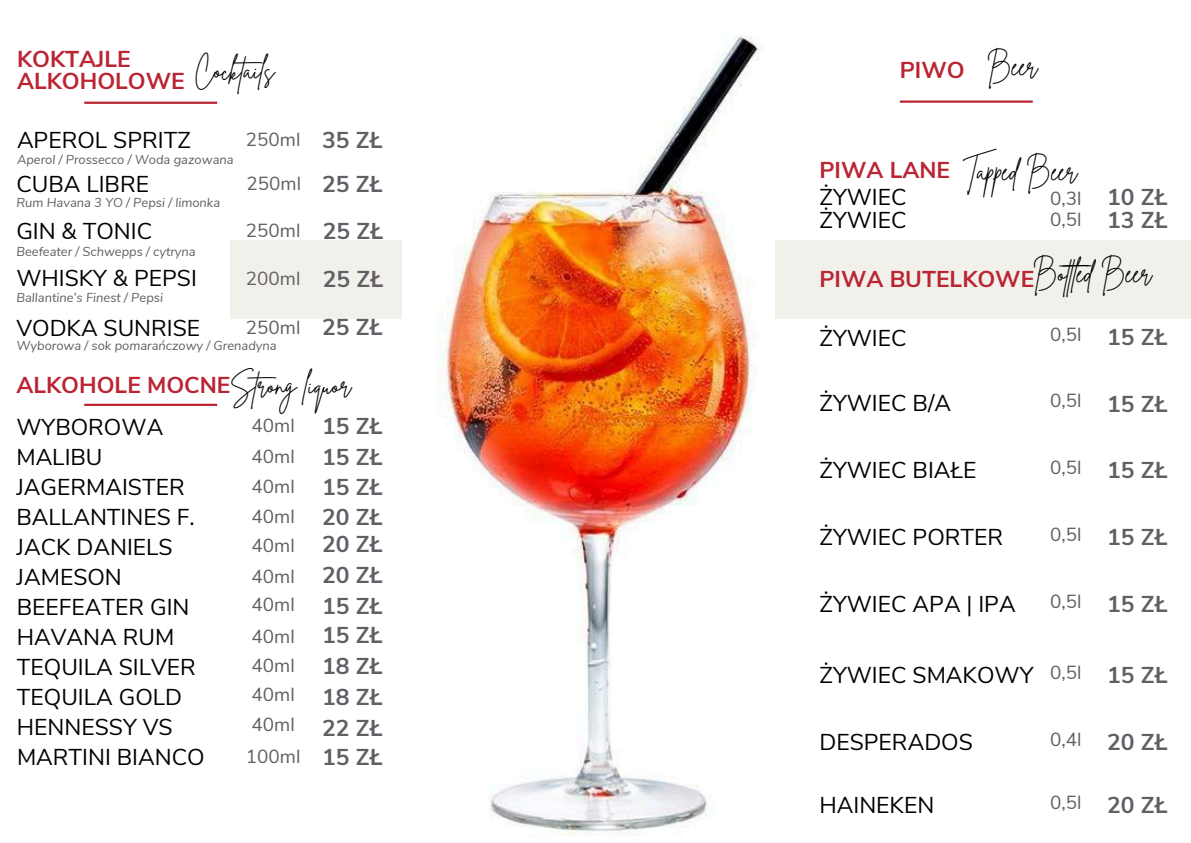
<style>
.page{position:relative;width:1191px;height:843px;background:#fff}
.page>*{position:absolute;margin:0;border:0;box-sizing:border-box;transform-origin:0 0}
.t1{font:25.9px "Brittany Signature";color:#000}
.t2{font:22.9px/30px "Nunito Sans";color:#000}
.t3{font:700 22.9px/30.4px "Nunito Sans";color:#625e66;text-align:justify}
.t4{font:700 22.9px/22.3px "Nunito Sans";color:#ba2433}
.t5{font:18.9px/30px "Nunito Sans";color:#625e66}
.t6{font:italic 12.9px "Nunito Sans";color:#625e66}
.s1{font-weight:700;font-size:22.9px}
.s2{font-family:"Brittany Signature";font-weight:400;font-size:25.9px;color:#000}
</style>
<div class="page">
<div style="left:230px;top:240px;width:960px;height:79px;background:#f2f0ea"></div>
<img style="left:402px;top:35px;width:372px;height:801px">
<hr style="left:84px;top:102px;width:133px;height:2px;background:#ba2433">
<hr style="left:899px;top:100px;width:133px;height:3px;background:#ba2433">
<hr style="left:84px;top:403px;width:133px;height:3px;background:#ba2433">
<p class="t4" style="left:17px;top:48px;width:259px">KOKTAJLE<br>ALKOHOLOWE <sup>Cocktails</sup></p>
<p class="t4" style="left:899px;top:59px;width:139px">PIWO <sup>Beer</sup></p>
<p class="t5" style="left:246px;top:125px;width:138px">250ml <span class="s1">35 ZŁ</span></p>
<p class="t2" style="left:17px;top:125px;width:175px">APEROL SPRITZ</p>
<p class="t6" style="left:17px;top:151px;width:218px">Aperol / Prossecco / Woda gazowana</p>
<p class="t1" style="left:963px;top:154px;width:115px">Tapped Beer</p>
<p class="t4" style="left:819px;top:159px;width:132px">PIWA LANE</p>
<p class="t2" style="left:819px;top:182px;width:89px">ŻYWIEC</p>
<p class="t3" style="left:1106px;top:182px;width:62px">10 ZŁ</p>
<p class="t2" style="left:819px;top:205px;width:89px">ŻYWIEC</p>
<p class="t3" style="left:1106px;top:205px;width:62px">13 ZŁ</p>
<p class="t2" style="left:16px;top:169px;width:134px">CUBA LIBRE</p>
<p class="t5" style="left:246px;top:168px;width:138px">250ml <span class="s1">25 ZŁ</span></p>
<p class="t6" style="left:16px;top:194px;width:205px">Rum Havana 3 YO / Pepsi / limonka</p>
<p class="t5" style="left:1050px;top:183px;width:33px">0,3l</p>
<p class="t2" style="left:16px;top:216px;width:137px">GIN &amp; TONIC</p>
<p class="t5" style="left:246px;top:216px;width:139px">250ml <span class="s1">25 ZŁ</span></p>
<p class="t6" style="left:16px;top:243px;width:181px">Beefeater / Schwepps / cytryna</p>
<p class="t2" style="left:16px;top:263px;width:182px">WHISKY &amp; PEPSI</p>
<p class="t5" style="left:246px;top:264px;width:139px">200ml <span class="s1">25 ZŁ</span></p>
<p class="t6" style="left:16px;top:288px;width:148px">Ballantine’s Finest / Pepsi</p>
<p class="t2" style="left:16px;top:313px;width:185px">VODKA SUNRISE</p>
<p class="t5" style="left:246px;top:313px;width:138px">250ml <span class="s1">25 ZŁ</span></p>
<p class="t6" style="left:16px;top:337px;width:262px">Wyborowa / sok pomarańczowy / Grenadyna</p>
<p class="t5" style="left:1050px;top:204px;width:33px">0,5l</p>
<p class="t1" style="left:1032px;top:256px;width:120px">Botled Beer</p>
<p class="t4" style="left:819px;top:268px;width:216px">PIWA BUTELKOWE</p>
<p class="t2" style="left:819px;top:323px;width:89px">ŻYWIEC</p>
<p class="t3" style="left:1106px;top:322px;width:62px">15 ZŁ</p>
<p class="t5" style="left:1050px;top:319px;width:33px">0,5l</p>
<p class="t4" style="left:16px;top:374px;width:336px">ALKOHOLE MOCNE<span class="s2">Strong liquor</span></p>
<p class="t2" style="left:16px;top:412px;width:148px">WYBOROWA</p>
<p class="t5" style="left:251px;top:410px;width:45px">40ml</p>
<p class="t2" style="left:16px;top:442px;width:190px">MALIBU<br>JAGERMAISTER<br>BALLANTINES F.<br>JACK DANIELS<br>JAMESON<br>BEEFEATER GIN<br>HAVANA RUM<br>TEQUILA SILVER<br>TEQUILA GOLD<br>HENNESSY VS<br>MARTINI BIANCO</p>
<p class="t5" style="left:251px;top:441px;width:45px;text-align:justify">40ml 40ml 40ml 40ml 40ml</p>
<p class="t5" style="left:251px;top:588px;width:45px;line-height:32.2px">40ml<br>40ml</p>
<p class="t5" style="left:246px;top:650px;width:56px">40ml<br>40ml<br>40ml<br>100ml</p>
<p class="t3" style="left:322px;top:411px;width:62px">15 ZŁ 15 ZŁ 15 ZŁ 20 ZŁ</p>
<p class="t3" style="left:322px;top:529px;width:62px">20 ZŁ 20 ZŁ 15 ZŁ 15 ZŁ 18 ZŁ 18 ZŁ 22 ZŁ 15 ZŁ</p>
<p class="t2" style="left:819px;top:388px;width:133px">ŻYWIEC B/A</p>
<p class="t5" style="left:1050px;top:386px;width:33px">0,5l</p>
<p class="t3" style="left:1106px;top:388px;width:62px">15 ZŁ</p>
<p class="t2" style="left:819px;top:455px;width:158px">ŻYWIEC BIAŁE</p>
<p class="t5" style="left:1050px;top:452px;width:33px">0,5l</p>
<p class="t3" style="left:1106px;top:455px;width:62px">15 ZŁ</p>
<p class="t2" style="left:819px;top:522px;width:185px">ŻYWIEC PORTER</p>
<p class="t5" style="left:1050px;top:519px;width:33px">0,5l</p>
<p class="t3" style="left:1106px;top:522px;width:62px">15 ZŁ</p>
<p class="t2" style="left:819px;top:589px;width:198px">ŻYWIEC APA | IPA</p>
<p class="t5" style="left:1050px;top:586px;width:33px">0,5l</p>
<p class="t3" style="left:1106px;top:589px;width:62px">15 ZŁ</p>
<p class="t2" style="left:819px;top:660px;width:215px">ŻYWIEC SMAKOWY</p>
<p class="t5" style="left:1050px;top:657px;width:33px">0,5l</p>
<p class="t3" style="left:1106px;top:660px;width:62px">15 ZŁ</p>
<p class="t2" style="left:819px;top:727px;width:155px">DESPERADOS</p>
<p class="t5" style="left:1050px;top:724px;width:33px">0,4l</p>
<p class="t3" style="left:1106px;top:727px;width:62px">20 ZŁ</p>
<p class="t2" style="left:819px;top:789px;width:116px">HAINEKEN</p>
<p class="t5" style="left:1050px;top:787px;width:33px">0,5l</p>
<p class="t3" style="left:1106px;top:789px;width:62px">20 ZŁ</p>
</div>
